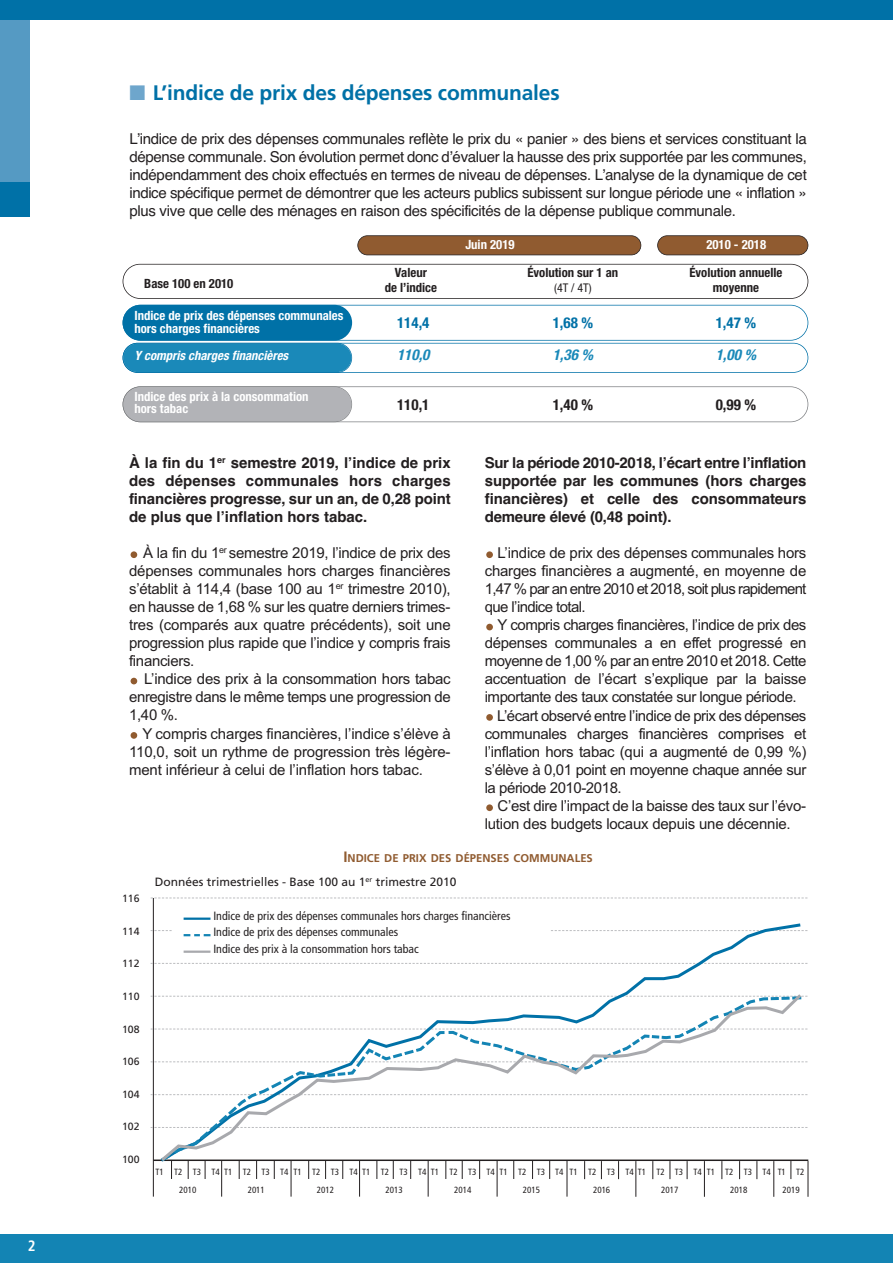
<style>
.page{position:relative;width:893px;height:1263px;background:#fff}
.page>*{position:absolute;margin:0;border:0;box-sizing:border-box;transform-origin:0 0}
.t1{font:700 21px "Frutiger";letter-spacing:-.01em;color:#0071a7}
.t2{font:15px/18px "Arial";letter-spacing:-.02em;color:#231f20;text-align:justify}
.t3{font:15px/18px "Helvetica";letter-spacing:-.02em;color:#231f20;text-align:justify}
.t4{font:700 15px/18px "Helvetica";letter-spacing:-.005em;color:#231f20;text-align:justify}
.t5{font:700 condensed 15px "Helvetica Neue";color:#0071a7}
.t6{font:italic 700 condensed 15px "Helvetica Neue";color:#1a89b9}
.t7{font:700 condensed 15px "Helvetica Neue";color:#231f20}
.t8{font:700 condensed 15px "Frutiger";color:#fff}
.t9{font:700 condensed 12.75px/13.5px "Helvetica Neue";color:#fff}
.t10{font:700 condensed 12.75px "Helvetica Neue";color:#231f20}
.t11{font:italic 700 condensed 12.75px "Helvetica Neue";color:#fff}
.t12{font:condensed 12px/16.5px "Frutiger";color:#231f20}
.t13{font:12px "Frutiger";color:#231f20}
.t14{font:condensed 12px "Helvetica Neue";color:#231f20}
.t15{font:700 11.25px "Frutiger";color:#905b30}
.t16{font:10.5px "Frutiger";color:#231f20}
.t17{font:condensed 9px/18px "Frutiger";color:#231f20;text-align:center}
.s1{color:#6ea6cc}
.s2{font-size:15px}
</style>
<div class="page">
<div style="left:0;top:182px;width:30px;height:35px;background:#0071a7"></div>
<div style="left:0;top:0;width:30px;height:182px;background:#559ac3"></div>
<div style="left:0;top:0;width:893px;height:20px;background:#0071a7"></div>
<div style="left:0;top:1234px;width:893px;height:29px;background:#1384b4"></div>
<div style="left:123px;top:305px;width:229px;height:36px;background:#0071a7;border-radius:18px"></div>
<div style="left:123px;top:305px;width:685px;height:36px;border:2px solid #0071a7;border-radius:18px"></div>
<div style="left:358px;top:236px;width:283px;height:19px;background:#905b30;border-radius:10px"></div>
<div style="left:357px;top:235px;width:284px;height:20px;border:2px solid #231f20;border-radius:10px"></div>
<div style="left:658px;top:236px;width:150px;height:19px;background:#905b30;border-radius:10px"></div>
<div style="left:657px;top:235px;width:151px;height:20px;border:2px solid #231f20;border-radius:10px"></div>
<div style="left:123px;top:264px;width:685px;height:35px;border:2px solid #231f20;border-radius:18px"></div>
<div style="left:123px;top:343px;width:685px;height:30px;border:2px solid #0071a7;border-radius:15px"></div>
<div style="left:123px;top:344px;width:228px;height:28px;background:#1a89b9;border-radius:14px"></div>
<div style="left:123px;top:343px;width:229px;height:30px;border:2px solid #0071a7;border-radius:15px"></div>
<div style="left:123px;top:386px;width:685px;height:36px;border:2px solid #808285;border-radius:18px"></div>
<div style="left:123px;top:387px;width:228px;height:34px;background:#b2b3b7;border-radius:17px"></div>
<div style="left:123px;top:386px;width:229px;height:36px;border:2px solid #808285;border-radius:18px"></div>
<hr style="left:153px;top:898px;width:1px;height:298px;background:#231f20">
<hr style="left:221px;top:1161px;width:1px;height:35px;background:#231f20">
<hr style="left:291px;top:1161px;width:1px;height:35px;background:#231f20">
<hr style="left:359px;top:1161px;width:1px;height:35px;background:#231f20">
<hr style="left:428px;top:1161px;width:1px;height:35px;background:#231f20">
<hr style="left:497px;top:1161px;width:1px;height:35px;background:#231f20">
<hr style="left:567px;top:1161px;width:1px;height:35px;background:#231f20">
<hr style="left:153px;top:1159px;width:655px;height:2px;background:#231f20">
<svg style="left:151px;top:897px;width:656px;height:1px"></svg>
<hr style="left:635px;top:1161px;width:1px;height:36px;background:#231f20">
<hr style="left:704px;top:1161px;width:1px;height:36px;background:#231f20">
<hr style="left:773px;top:1161px;width:1px;height:36px;background:#231f20">
<hr style="left:808px;top:1161px;width:1px;height:36px;background:#231f20">
<hr style="left:184px;top:917px;width:26px;height:3px;background:#0071a7">
<svg style="left:158px;top:923px;width:646px;height:68px"></svg>
<svg style="left:151px;top:995px;width:656px;height:184px"></svg>
<svg style="left:158px;top:991px;width:646px;height:173px"></svg>
<div style="left:131px;top:551px;width:6px;height:7px;background:#905b30;border-radius:50%"></div>
<svg style="left:131px;top:678px;width:6px;height:6px"></svg>
<div style="left:131px;top:732px;width:6px;height:7px;background:#905b30;border-radius:50%"></div>
<div style="left:486px;top:551px;width:7px;height:7px;background:#905b30;border-radius:50%"></div>
<div style="left:486px;top:624px;width:7px;height:6px;background:#905b30;border-radius:50%"></div>
<div style="left:486px;top:714px;width:7px;height:7px;background:#905b30;border-radius:50%"></div>
<div style="left:486px;top:804px;width:7px;height:7px;background:#905b30;border-radius:50%"></div>
<p class="t8" style="left:28px;top:1240px;width:9px">2</p>
<h1 class="t1" style="left:129px;top:84px;width:432px"><span class="s1">■</span> L’indice de prix des dépenses communales</h1>
<p class="t3" style="left:129px;top:130px;width:679px">L’indice de prix des dépenses communales reflète le prix du « panier » des biens et services constituant la dépense communale. Son évolution permet donc d’évaluer la hausse des prix supportée par les communes, indépendamment des choix effectués en termes de niveau de dépenses. L’analyse de la dynamique de cet indice spécifique permet de démontrer que les acteurs publics subissent sur longue période une « inflation » plus vive que celle des ménages en raison des spécificités de la dépense publique communale.</p>
<p class="t10" style="left:144px;top:279px;width:91px">Base 100 en 2010</p>
<p class="t9" style="left:465px;top:239px;width:51px">Juin 2019</p>
<p class="t9" style="left:706px;top:239px;width:61px">2010 - 2018</p>
<p class="t10" style="left:395px;top:267px;width:34px">Valeur</p>
<p class="t10" style="left:527px;top:267px;width:92px">Évolution sur 1 an</p>
<p class="t10" style="left:689px;top:267px;width:94px">Évolution annuelle</p>
<p class="t10" style="left:385px;top:283px;width:54px">de l’indice</p>
<p class="t14" style="left:554px;top:284px;width:39px">(4T / 4T)</p>
<p class="t10" style="left:713px;top:283px;width:48px">moyenne</p>
<p class="t9" style="left:134px;top:309px;width:211px">Indice de prix des dépenses communales hors charges financières</p>
<p class="t5" style="left:397px;top:317px;width:34px">114,4</p>
<p class="t5" style="left:553px;top:317px;width:42px">1,68 %</p>
<p class="t5" style="left:716px;top:317px;width:42px">1,47 %</p>
<p class="t11" style="left:134px;top:351px;width:155px">Y compris charges financières</p>
<p class="t6" style="left:397px;top:349px;width:34px">110,0</p>
<p class="t6" style="left:553px;top:349px;width:42px">1,36 %</p>
<p class="t6" style="left:716px;top:349px;width:42px">1,00 %</p>
<p class="t9" style="left:134px;top:390px;width:176px">Indice des prix à la consommation</p>
<p class="t7" style="left:397px;top:399px;width:34px">110,1</p>
<p class="t7" style="left:553px;top:399px;width:42px">1,40 %</p>
<p class="t7" style="left:716px;top:399px;width:42px">0,99 %</p>
<p class="t9" style="left:134px;top:403px;width:55px">hors tabac</p>
<p class="t4" style="left:129px;top:454px;width:323px">À la fin du 1<sup>er</sup> semestre 2019, l’indice de prix des dépenses communales hors charges financières progresse, sur un an, de 0,28 point de plus que l’inflation hors tabac.</p>
<p class="t2" style="left:129px;top:544px;width:323px;text-indent:14px">À la fin du 1<sup>er</sup> semestre 2019, l’indice de prix des dépenses communales hors charges financières s’établit à 114,4 (base 100 au 1<sup>er</sup> trimestre 2010), en hausse de 1,68 % sur les quatre derniers trimes&shy;tres (comparés aux quatre précédents), soit une progression plus rapide que l’indice y compris frais financiers.</p>
<p class="t2" style="left:129px;top:670px;width:323px;text-indent:15px">L’indice des prix à la consommation hors tabac enregistre dans le même temps une progression de 1,40 %.</p>
<p class="t2" style="left:129px;top:724px;width:323px;text-indent:13px">Y compris charges financières, l’indice s’élève à 110,0, soit un rythme de progression très légère&shy;ment inférieur à celui de l’inflation hors tabac.</p>
<p class="t4" style="left:485px;top:454px;width:323px">Sur la période 2010-2018, l’écart entre l’inflation supportée par les communes (hors charges financières) et celle des consommateurs demeure élevé (0,48 point).</p>
<p class="t2" style="left:485px;top:544px;width:323px;text-indent:13px">L’indice de prix des dépenses communales hors charges financières a augmenté, en moyenne de 1,47 % par an entre 2010 et 2018, soit plus rapidement que l’indice total.</p>
<p class="t2" style="left:498px;top:616px;width:310px">Y compris charges financières, l’indice de prix des</p>
<p class="t2" style="left:485px;top:634px;width:323px">dépenses communales a en effet progressé en</p>
<p class="t2" style="left:485px;top:652px;width:323px">moyenne de 1,00 % par an entre 2010 et 2018. Cette</p>
<p class="t2" style="left:485px;top:670px;width:323px">accentuation de l’écart s’explique par la baisse</p>
<p class="t2" style="left:485px;top:688px;width:313px">importante des taux constatée sur longue période.</p>
<p class="t2" style="left:497px;top:706px;width:311px">L’écart observé entre l’indice de prix des dépenses</p>
<p class="t2" style="left:485px;top:724px;width:323px">communales charges financières comprises et</p>
<p class="t2" style="left:485px;top:742px;width:323px">l’inflation hors tabac (qui a augmenté de 0,99 %)</p>
<p class="t2" style="left:485px;top:760px;width:323px">s’élève à 0,01 point en moyenne chaque année sur</p>
<p class="t2" style="left:485px;top:778px;width:138px">la période 2010-2018.</p>
<p class="t2" style="left:497px;top:797px;width:310px">C’est dire l’impact de la baisse des taux sur l’évo-</p>
<p class="t2" style="left:485px;top:815px;width:307px">lution des budgets locaux depuis une décennie.</p>
<p class="t15" style="left:343px;top:853px;width:251px"><span class="s2">I</span>NDICE DE PRIX DES DÉPENSES COMMUNALES</p>
<p class="t16" style="left:122px;top:894px;width:19px">116</p>
<p class="t16" style="left:122px;top:927px;width:19px">114</p>
<p class="t16" style="left:122px;top:959px;width:19px">112</p>
<p class="t16" style="left:122px;top:992px;width:19px">110</p>
<p class="t16" style="left:122px;top:1025px;width:19px">108</p>
<p class="t16" style="left:122px;top:1057px;width:19px">106</p>
<p class="t16" style="left:122px;top:1090px;width:19px">104</p>
<p class="t16" style="left:122px;top:1122px;width:19px">102</p>
<p class="t16" style="left:122px;top:1155px;width:19px">100</p>
<p class="t13" style="left:155px;top:877px;width:303px">Données trimestrielles - Base 100 au 1<sup>er</sup> trimestre 2010</p>
<p class="t12" style="left:213px;top:908px;width:299px">Indice de prix des dépenses communales hors charges financières<br>Indice de prix des dépenses communales<br>Indice des prix à la consommation hors tabac</p>
<p class="t17" style="left:156px;top:1163px;width:66px">T1 T2 T3 T4<br>2010</p>
<p class="t17" style="left:224px;top:1163px;width:66px">T1 T2 T3 T4<br>2011</p>
<p class="t17" style="left:293px;top:1163px;width:66px">T1 T2 T3 T4<br>2012</p>
<p class="t17" style="left:362px;top:1163px;width:66px">T1 T2 T3 T4<br>2013</p>
<p class="t17" style="left:431px;top:1163px;width:66px">T1 T2 T3 T4<br>2014</p>
<p class="t17" style="left:499px;top:1163px;width:66px">T1 T2 T3 T4<br>2015</p>
<p class="t17" style="left:593px;top:1163px;width:110px;text-align:left;text-indent:-23px">T1 T2 T3 T4 T1 T2 T3 T4<br>2016</p>
<p class="t17" style="left:707px;top:1163px;width:66px">T1 T2 T3 T4<br>2018</p>
<p class="t17" style="left:778px;top:1163px;width:28px">T1 T2<br>2019</p>
<p class="t17" style="left:661px;top:1181px;width:19px">2017</p>
</div>
